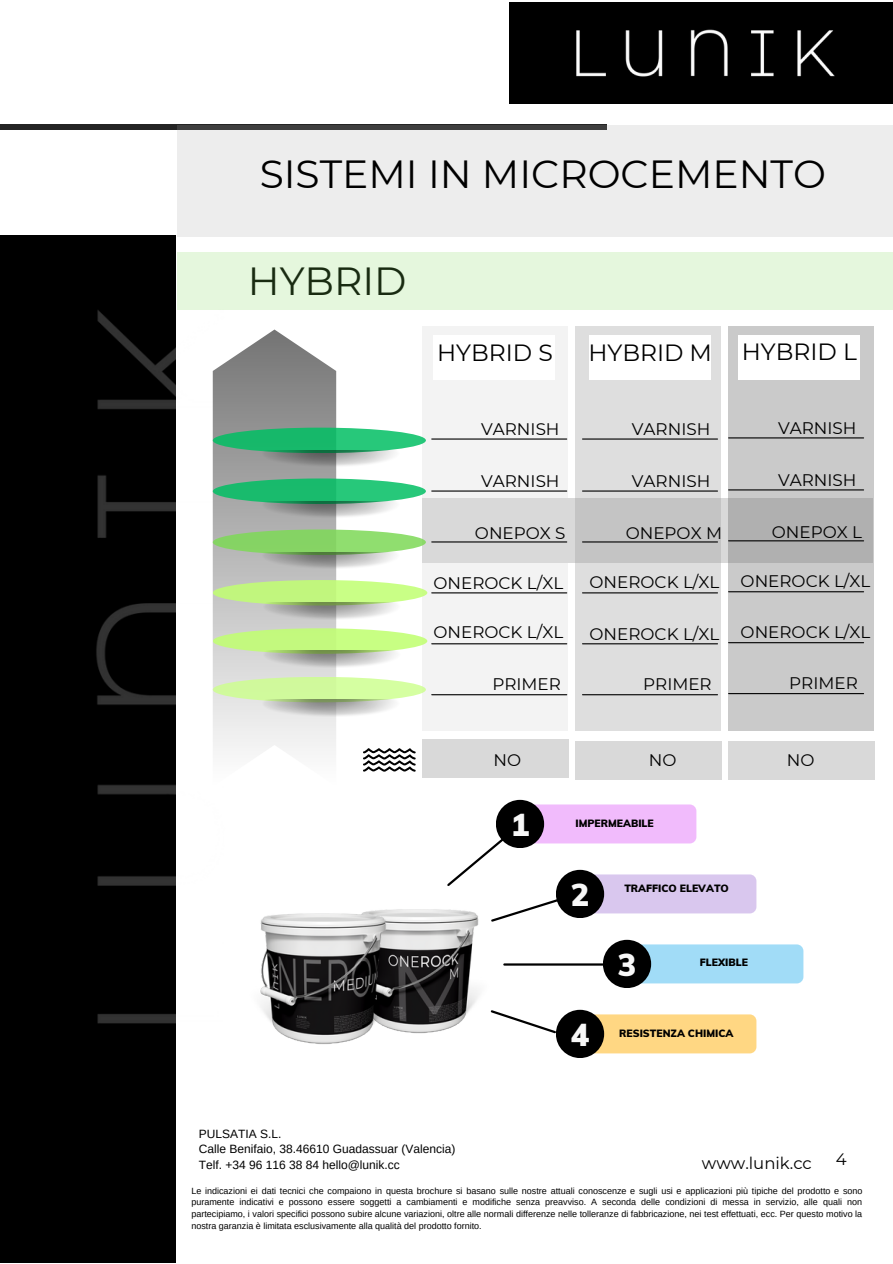
<style>
.page{position:relative;width:893px;height:1264px;background:#fff}
.page>*{position:absolute;margin:0;border:0;box-sizing:border-box;transform-origin:0 0}
.t1{font:39.15px "Montserrat";color:#000}
.t2{font:900 30.9px "Muli";color:#f7f7f7}
.t3{font:23.4px "Montserrat";color:#000}
.t4{font:16.8px "Montserrat";color:#000}
.t5{font:16.5px "Montserrat";color:#000}
.t6{font:12px "Arimo";color:#000}
.t7{font:900 10.35px "Muli";color:#000}
.t8{font:9px/12px "Arimo";color:#000;text-align:justify}
</style>
<div class="page">
<div style="left:509px;top:2px;width:383px;height:101px;background:#000"></div>
<img style="left:542px;top:29px;width:325px;height:96px">
<div style="left:0;top:125px;width:606px;height:5px;background:#242424"></div>
<div style="left:177px;top:125px;width:715px;height:111px;background:#ededed"></div>
<div style="left:0;top:235px;width:176px;height:1027px;background:#000"></div>
<img style="left:96px;top:309px;width:335px;height:725px">
<svg style="left:447px;top:834px;width:61px;height:52px"></svg>
<svg style="left:491px;top:898px;width:77px;height:24px"></svg>
<hr style="left:504px;top:963px;width:103px;height:2px;background:#000">
<svg style="left:490px;top:1010px;width:67px;height:24px"></svg>
<div style="left:508px;top:804px;width:188px;height:39px;background:#f1bbfc;border-radius:7px"></div>
<div style="left:496px;top:799px;width:48px;height:49px;background:#000;border-radius:50%"></div>
<div style="left:568px;top:874px;width:188px;height:39px;background:#d9c7ee;border-radius:7px"></div>
<div style="left:556px;top:869px;width:48px;height:49px;background:#000;border-radius:50%"></div>
<div style="left:615px;top:944px;width:188px;height:39px;background:#a1dcf7;border-radius:7px"></div>
<div style="left:603px;top:939px;width:48px;height:49px;background:#000;border-radius:50%"></div>
<div style="left:568px;top:1014px;width:188px;height:39px;background:#ffd783;border-radius:7px"></div>
<div style="left:556px;top:1009px;width:48px;height:49px;background:#000;border-radius:50%"></div>
<img style="left:346px;top:907px;width:133px;height:126px">
<svg style="left:213px;top:329px;width:123px;height:457px"></svg>
<div style="left:422px;top:498px;width:451px;height:65px;background:#d9d9d9"></div>
<svg style="left:422px;top:325px;width:145px;height:405px;fill:#f3f3f3"></svg>
<svg style="left:213px;top:427px;width:213px;height:26px;background:#22be73"></svg>
<img style="left:261px;top:450px;width:139px;height:17px">
<div style="left:213px;top:677px;width:213px;height:25px;background:#d0fa9c;border-radius:50%"></div>
<img style="left:261px;top:699px;width:139px;height:17px">
<div style="left:213px;top:628px;width:214px;height:25px;background:#c3f97e;border-radius:50%"></div>
<img style="left:262px;top:651px;width:140px;height:16px">
<div style="left:213px;top:580px;width:214px;height:25px;background:#c1f67e;border-radius:50%"></div>
<img style="left:262px;top:602px;width:140px;height:17px">
<div style="left:213px;top:529px;width:213px;height:26px;background:#86d364;border-radius:50%"></div>
<img style="left:261px;top:552px;width:139px;height:17px">
<svg style="left:728px;top:326px;width:145px;height:404px;background:#c4c4c4"></svg>
<svg style="left:575px;top:326px;width:145px;height:404px;background:#d7d7d7"></svg>
<svg style="left:213px;top:478px;width:213px;height:26px;background:#22c074"></svg>
<img style="left:261px;top:501px;width:139px;height:17px">
<hr style="left:431px;top:438px;width:135px;height:1px;background:#000">
<hr style="left:431px;top:490px;width:135px;height:1px;background:#000">
<hr style="left:431px;top:541px;width:135px;height:1px;background:#000">
<hr style="left:431px;top:592px;width:135px;height:1px;background:#000">
<hr style="left:431px;top:643px;width:135px;height:1px;background:#000">
<hr style="left:431px;top:694px;width:135px;height:1px;background:#000">
<hr style="left:582px;top:438px;width:135px;height:1px;background:#000">
<hr style="left:582px;top:490px;width:135px;height:1px;background:#000">
<hr style="left:582px;top:541px;width:135px;height:1px;background:#000">
<hr style="left:582px;top:592px;width:135px;height:1px;background:#000">
<hr style="left:582px;top:643px;width:135px;height:1px;background:#000">
<hr style="left:582px;top:694px;width:135px;height:1px;background:#000">
<hr style="left:728px;top:437px;width:135px;height:1px;background:#000">
<hr style="left:728px;top:489px;width:135px;height:1px;background:#000">
<hr style="left:728px;top:540px;width:135px;height:1px;background:#000">
<hr style="left:728px;top:591px;width:135px;height:1px;background:#000">
<hr style="left:728px;top:642px;width:135px;height:1px;background:#000">
<hr style="left:728px;top:693px;width:135px;height:1px;background:#000">
<div style="left:433px;top:335px;width:121px;height:45px;background:#fff"></div>
<div style="left:589px;top:335px;width:121px;height:45px;background:#fff"></div>
<div style="left:738px;top:335px;width:121px;height:45px;background:#fff"></div>
<div style="left:177px;top:252px;width:715px;height:57px;background:#e5f7dd"></div>
<svg style="left:363px;top:748px;width:52px;height:23px"></svg>
<div style="left:422px;top:739px;width:147px;height:39px;background:#d9d9d9"></div>
<div style="left:575px;top:740px;width:146px;height:39px;background:#d9d9d9"></div>
<div style="left:728px;top:740px;width:146px;height:39px;background:#d9d9d9"></div>
<img style="left:231px;top:911px;width:183px;height:133px">
<p class="t1" style="left:260px;top:150px;width:567px">SISTEMI IN MICROCEMENTO</p>
<p class="t1" style="left:248px;top:257px;width:160px">HYBRID</p>
<p class="t3" style="left:437px;top:338px;width:117px">HYBRID S</p>
<p class="t3" style="left:588px;top:338px;width:125px">HYBRID M</p>
<p class="t3" style="left:741px;top:337px;width:117px">HYBRID L</p>
<p class="t4" style="left:481px;top:419px;width:80px">VARNISH</p>
<p class="t4" style="left:481px;top:471px;width:80px">VARNISH</p>
<p class="t4" style="left:475px;top:522px;width:92px">ONEPOX S</p>
<p class="t4" style="left:632px;top:419px;width:80px">VARNISH</p>
<p class="t4" style="left:632px;top:471px;width:80px">VARNISH</p>
<p class="t4" style="left:625px;top:522px;width:98px">ONEPOX M</p>
<p class="t4" style="left:778px;top:418px;width:80px">VARNISH</p>
<p class="t4" style="left:778px;top:470px;width:80px">VARNISH</p>
<p class="t4" style="left:771px;top:521px;width:92px">ONEPOX L</p>
<p class="t4" style="left:433px;top:573px;width:131px">ONEROCK L/XL</p>
<p class="t4" style="left:589px;top:571px;width:131px">ONEROCK L/XL</p>
<p class="t4" style="left:740px;top:570px;width:131px">ONEROCK L/XL</p>
<p class="t4" style="left:433px;top:622px;width:131px">ONEROCK L/XL</p>
<p class="t4" style="left:492px;top:674px;width:70px">PRIMER</p>
<p class="t4" style="left:589px;top:623px;width:131px">ONEROCK L/XL</p>
<p class="t4" style="left:643px;top:674px;width:70px">PRIMER</p>
<p class="t4" style="left:740px;top:622px;width:131px">ONEROCK L/XL</p>
<p class="t4" style="left:789px;top:673px;width:70px">PRIMER</p>
<p class="t4" style="left:493px;top:749px;width:29px">NO</p>
<p class="t4" style="left:648px;top:749px;width:29px">NO</p>
<p class="t4" style="left:786px;top:749px;width:29px">NO</p>
<p class="t2" style="left:510px;top:804px;width:20px">1</p>
<p class="t7" style="left:575px;top:816px;width:80px">IMPERMEABILE</p>
<p class="t2" style="left:570px;top:874px;width:20px">2</p>
<p class="t7" style="left:624px;top:881px;width:106px">TRAFFICO ELEVATO</p>
<p class="t2" style="left:617px;top:944px;width:20px">3</p>
<p class="t7" style="left:699px;top:956px;width:50px">FLEXIBLE</p>
<p class="t2" style="left:570px;top:1014px;width:20px">4</p>
<p class="t7" style="left:619px;top:1026px;width:116px">RESISTENZA CHIMICA</p>
<p class="t6" style="left:199px;top:1126px;width:84px">PULSATIA S.L.</p>
<p class="t6" style="left:199px;top:1142px;width:258px">Calle Benifaio, 38.46610 Guadassuar (Valencia)</p>
<p class="t6" style="left:199px;top:1158px;width:202px">Telf. +34 96 116 38 84 hello@lunik.cc</p>
<p class="t5" style="left:835px;top:1149px;width:12px">4</p>
<p class="t5" style="left:701px;top:1153px;width:111px">www.lunik.cc</p>
<p class="t8" style="left:191px;top:1184px;width:672px">Le indicazioni ei dati tecnici che compaiono in questa brochure si basano sulle nostre attuali conoscenze e sugli usi e applicazioni più tipiche del prodotto e sono puramente indicativi e possono essere soggetti a cambiamenti e modifiche senza preavviso. A seconda delle condizioni di messa in servizio, alle quali non partecipiamo, i valori specifici possono subire alcune variazioni, oltre alle normali differenze nelle tolleranze di fabbricazione, nei test effettuati, ecc. Per questo motivo la nostra garanzia è limitata esclusivamente alla qualità del prodotto fornito.</p>
</div>
